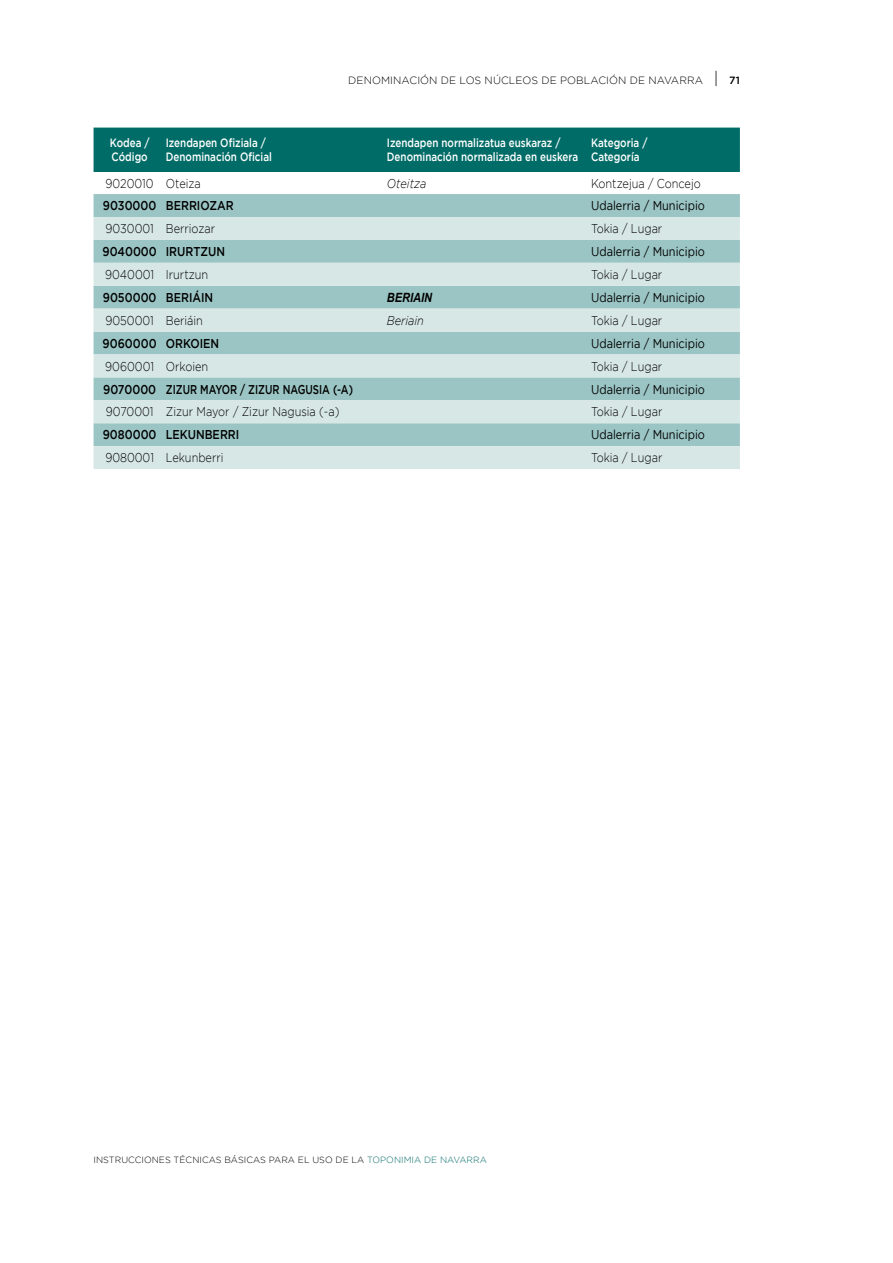
<style>
.page{position:relative;width:893px;height:1263px;background:#fff}
.page>*{position:absolute;margin:0;border:0;box-sizing:border-box;transform-origin:0 0}
.t1{font:300 12.75px "Gotham";color:#000;scale:.86 1}
.t2{font:12.75px "Gotham";color:#000;scale:.86 1}
.t3{font:500 12.75px "Gotham";color:#000;scale:.86 1}
.t4{font:italic 300 12.75px "Gotham";color:#000;scale:.86 1}
.t5{font:italic 700 12.75px "Arial";color:#000;scale:.86 1}
.t6{font:500 12px/14.4px "Gotham";color:#fff;scale:.82 1}
.t7{font:300 10.5px "Gotham";letter-spacing:.005em;color:#000}
.t8{font:300 9px "Gotham";letter-spacing:.005em;color:#000}
.s1{font-size:16.5px}
.s2{font-weight:500}
.s3{color:#006c67}
</style>
<div class="page">
<div style="left:94px;top:128px;width:646px;height:44px;background:#006c67"></div>
<div style="left:94px;top:194px;width:646px;height:23px;background:#9bc5c4"></div>
<svg style="left:94px;top:217px;width:646px;height:252px;background:#bcd7d6"></svg>
<p class="t7" style="left:348px;top:75px;width:393px">DENOMINACIÓN DE LOS NÚCLEOS DE POBLACIÓN DE NAVARRA <span class="s1">|</span> <span class="s2">71</span></p>
<p class="t6" style="left:110px;top:135px;width:50px">Kodea /<br>Código</p>
<p class="t6" style="left:166px;top:135px;width:131px">Izendapen Ofiziala /<br>Denominación Oficial</p>
<p class="t6" style="left:387px;top:135px;width:235px">Izendapen normalizatua euskaraz /<br>Denominación normalizada en euskera</p>
<p class="t6" style="left:591px;top:135px;width:70px">Kategoria /<br>Categoría</p>
<p class="t1" style="left:106px;top:176px;width:112px">9020010 Oteiza</p>
<p class="t4" style="left:387px;top:176px;width:47px">Oteitza</p>
<p class="t1" style="left:591px;top:176px;width:129px">Kontzejua / Concejo</p>
<p class="t3" style="left:103px;top:198px;width:153px">9030000 BERRIOZAR</p>
<p class="t2" style="left:591px;top:199px;width:134px">Udalerria / Municipio</p>
<p class="t1" style="left:105px;top:222px;width:129px">9030001 Berriozar</p>
<p class="t1" style="left:591px;top:222px;width:84px">Tokia / Lugar</p>
<p class="t3" style="left:103px;top:244px;width:144px">9040000 IRURTZUN</p>
<p class="t2" style="left:591px;top:244px;width:134px">Udalerria / Municipio</p>
<p class="t1" style="left:105px;top:267px;width:121px">9040001 Irurtzun</p>
<p class="t1" style="left:591px;top:267px;width:84px">Tokia / Lugar</p>
<p class="t3" style="left:103px;top:290px;width:130px">9050000 BERIÁIN</p>
<p class="t5" style="left:387px;top:290px;width:54px">BERIAIN</p>
<p class="t2" style="left:591px;top:290px;width:134px">Udalerria / Municipio</p>
<p class="t1" style="left:105px;top:313px;width:115px">9050001 Beriáin</p>
<p class="t4" style="left:387px;top:313px;width:45px">Beriain</p>
<p class="t1" style="left:591px;top:313px;width:84px">Tokia / Lugar</p>
<p class="t3" style="left:103px;top:336px;width:137px">9060000 ORKOIEN</p>
<p class="t2" style="left:591px;top:336px;width:134px">Udalerria / Municipio</p>
<p class="t1" style="left:105px;top:359px;width:121px">9060001 Orkoien</p>
<p class="t1" style="left:591px;top:359px;width:84px">Tokia / Lugar</p>
<p class="t3" style="left:103px;top:382px;width:292px">9070000 ZIZUR MAYOR / ZIZUR NAGUSIA (-A)</p>
<p class="t2" style="left:591px;top:382px;width:134px">Udalerria / Municipio</p>
<p class="t1" style="left:106px;top:405px;width:273px">9070001 Zizur Mayor / Zizur Nagusia (-a)</p>
<p class="t1" style="left:591px;top:405px;width:84px">Tokia / Lugar</p>
<p class="t3" style="left:103px;top:428px;width:160px">9080000 LEKUNBERRI</p>
<p class="t2" style="left:591px;top:428px;width:134px">Udalerria / Municipio</p>
<p class="t1" style="left:105px;top:451px;width:139px">9080001 Lekunberri</p>
<p class="t1" style="left:591px;top:451px;width:84px">Tokia / Lugar</p>
<p class="t8" style="left:94px;top:1155px;width:395px">INSTRUCCIONES TÉCNICAS BÁSICAS PARA EL USO DE LA <span class="s3">TOPONIMIA DE NAVARRA</span></p>
</div>
